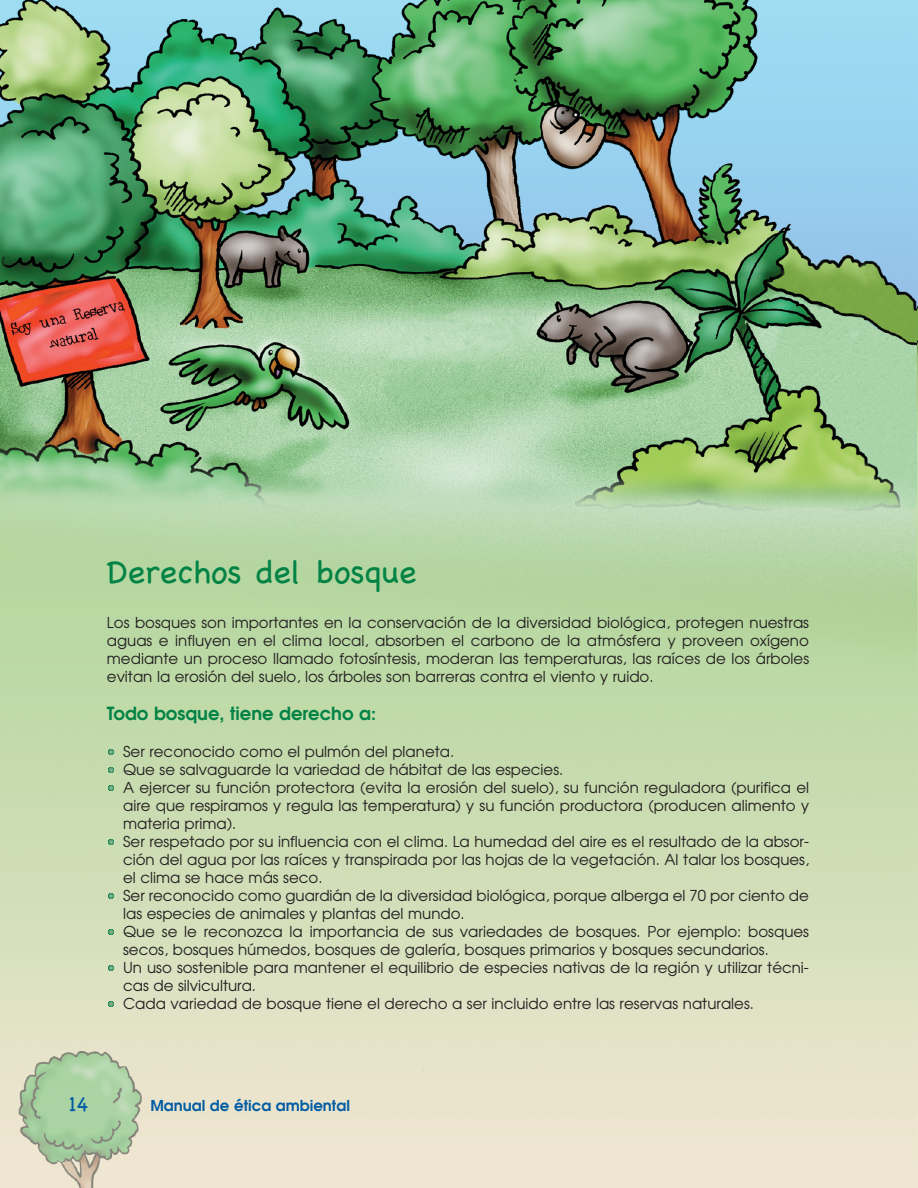
<style>
.page{position:relative;width:918px;height:1188px;background:#fff}
.page>*{position:absolute;margin:0;border:0;box-sizing:border-box;transform-origin:0 0}
.t1{font:33px "Chalkboard";color:#008345}
.t2{font:21px "Chalkboard";color:#015ca3}
.t3{font:600 18px "Avant Garde";color:#008345}
.t4{font:15px/18px "Avant Garde";color:#231f20;text-align:justify}
.t5{font:600 15px "Avant Garde";color:#015ca3}
</style>
<div class="page">
<img style="left:0;top:0;width:918px;height:1188px">
<svg style="left:108px;top:1001px;width:6px;height:6px"></svg>
<svg style="left:108px;top:965px;width:6px;height:6px"></svg>
<svg style="left:108px;top:929px;width:6px;height:6px"></svg>
<svg style="left:108px;top:893px;width:6px;height:6px"></svg>
<svg style="left:108px;top:839px;width:6px;height:6px"></svg>
<svg style="left:108px;top:785px;width:6px;height:6px"></svg>
<svg style="left:108px;top:767px;width:6px;height:6px"></svg>
<svg style="left:108px;top:749px;width:6px;height:6px"></svg>
<h1 class="t1" style="left:107px;top:550px;width:311px">Derechos del bosque</h1>
<p class="t4" style="left:107px;top:613px;width:704px">Los bosques son importantes en la conservación de la diversidad biológica, protegen nuestras aguas e influyen en el clima local, absorben el carbono de la atmósfera y proveen oxígeno mediante un proceso llamado fotosíntesis, moderan las temperaturas, las raíces de los árboles evitan la erosión del suelo, los árboles son barreras contra el viento y ruido.</p>
<p class="t3" style="left:107px;top:702px;width:271px">Todo bosque, tiene derecho a:</p>
<p class="t4" style="left:123px;top:743px;width:688px;text-align:left">Ser reconocido como el pulmón del planeta.<br>Que se salvaguarde la variedad de hábitat de las especies.<br>A ejercer su función protectora (evita la erosión del suelo), su función reguladora (purifica el aire que respiramos y regula las temperatura) y su función productora (producen alimento y materia prima).<br>Ser respetado por su influencia con el clima. La humedad del aire es el resultado de la absor&shy;ción del agua por las raíces y transpirada por las hojas de la vegetación. Al talar los bosques, el clima se hace más seco.<br>Ser reconocido como guardián de la diversidad biológica, porque alberga el 70 por ciento de las especies de animales y plantas del mundo.<br>Que se le reconozca la importancia de sus variedades de bosques. Por ejemplo: bosques secos, bosques húmedos, bosques de galería, bosques primarios y bosques secundarios.<br>Un uso sostenible para mantener el equilibrio de especies nativas de la región y utilizar técni&shy;cas de silvicultura.<br>Cada variedad de bosque tiene el derecho a ser incluido entre las reservas naturales.</p>
<h2 class="t2" style="left:69px;top:1091px;width:21px">14</h2>
<p class="t5" style="left:150px;top:1096px;width:201px">Manual de ética ambiental</p>
</div>
